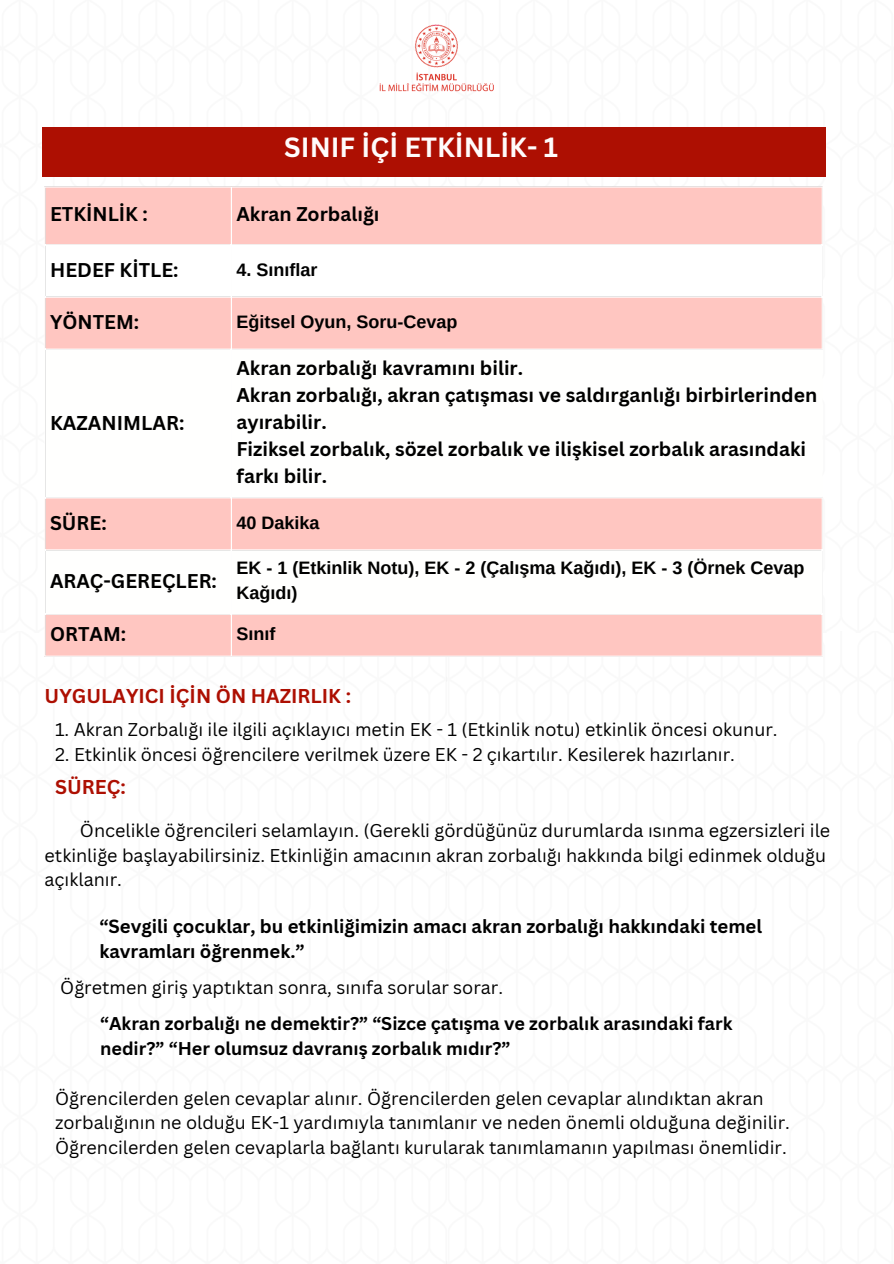
<style>
.page{position:relative;width:894px;height:1264px;background:#fff}
.page>*{position:absolute;margin:0;border:0;box-sizing:border-box;transform-origin:0 0}
.t1{font:700 27px "Canva Sans";color:#fffbfb}
.t2{font:700 19.5px "Canva Sans";color:#ad0f02}
.t3{font:700 19.5px "Canva Sans";color:#000}
.t4{font:700 19.35px/27px "Canva Sans";color:#000}
.t5{font:700 18.45px/25.5px "Canva Sans";color:#000}
.t6{font:18px/24.8px "Canva Sans";color:#000}
.t7{font:700 18px/24.8px "Arimo";color:#000}
.t8{font:700 18px/24.8px "Canva Sans";color:#000}
</style>
<div class="page">
<div style="left:46px;top:187px;width:775px;height:468px;background:#ffc6c1"></div>
<svg style="left:46px;top:245px;width:775px;height:51px"></svg>
<svg style="left:46px;top:350px;width:775px;height:263px"></svg>
<hr style="left:231px;top:187px;width:1px;height:468px;background:#fff">
<hr style="left:44px;top:244px;width:778px;height:1px;background:#fff">
<hr style="left:44px;top:296px;width:778px;height:1px;background:#fff">
<hr style="left:44px;top:348px;width:778px;height:2px;background:#fff">
<hr style="left:44px;top:497px;width:778px;height:1px;background:#fff">
<hr style="left:44px;top:549px;width:778px;height:1px;background:#fff">
<hr style="left:44px;top:613px;width:778px;height:1px;background:#fff">
<div style="left:42px;top:127px;width:783px;height:50px;background:#ad0f02"></div>
<img style="left:379px;top:24px;width:115px;height:68px">
<p class="t1" style="left:284px;top:128px;width:275px">SINIF İÇİ ETKİNLİK- 1</p>
<p class="t4" style="left:50px;top:200px;width:99px">ETKİNLİK :</p>
<p class="t4" style="left:236px;top:200px;width:144px">Akran Zorbalığı</p>
<p class="t4" style="left:50px;top:256px;width:130px">HEDEF KİTLE:</p>
<h1 class="t7" style="left:236px;top:257px;width:82px">4. Sınıflar</h1>
<p class="t4" style="left:50px;top:308px;width:91px">YÖNTEM:</p>
<p class="t7" style="left:236px;top:309px;width:222px">Eğitsel Oyun, Soru-Cevap</p>
<p class="t3" style="left:50px;top:409px;width:136px">KAZANIMLAR:</p>
<p class="t4" style="left:236px;top:353px;width:288px">Akran zorbalığı kavramını bilir.</p>
<p class="t4" style="left:236px;top:380px;width:582px">Akran zorbalığı, akran çatışması ve saldırganlığı birbirlerinden ayırabilir.</p>
<p class="t4" style="left:236px;top:434px;width:568px">Fiziksel zorbalık, sözel zorbalık ve ilişkisel zorbalık arasındaki farkı bilir.</p>
<p class="t4" style="left:50px;top:509px;width:58px">SÜRE:</p>
<p class="t7" style="left:236px;top:510px;width:85px">40 Dakika</p>
<p class="t4" style="left:50px;top:566px;width:168px">ARAÇ-GEREÇLER:</p>
<p class="t7" style="left:236px;top:555px;width:569px">EK - 1 (Etkinlik Notu), EK - 2 (Çalışma Kağıdı), EK - 3 (Örnek Cevap<br>Kağıdı)</p>
<p class="t4" style="left:50px;top:619px;width:77px">ORTAM:</p>
<p class="t7" style="left:236px;top:621px;width:40px">Sınıf</p>
<p class="t2" style="left:45px;top:681px;width:308px">UYGULAYICI İÇİN ÖN HAZIRLIK :</p>
<p class="t6" style="left:55px;top:716px;width:724px">1. Akran Zorbalığı ile ilgili açıklayıcı metin EK - 1 (Etkinlik notu) etkinlik öncesi okunur.</p>
<h2 class="t6" style="left:55px;top:741px;width:681px">2. Etkinlik öncesi öğrencilere verilmek üzere EK - 2 çıkartılır. Kesilerek hazırlanır.</h2>
<p class="t2" style="left:55px;top:773px;width:72px">SÜREÇ:</p>
<p class="t6" style="left:45px;top:817px;width:787px;text-indent:35px">Öncelikle öğrencileri selamlayın. (Gerekli gördüğünüz durumlarda ısınma egzersizleri ile etkinliğe başlayabilirsiniz. Etkinliğin amacının akran zorbalığı hakkında bilgi edinmek olduğu açıklanır.</p>
<p class="t5" style="left:99px;top:912px;width:664px">“Sevgili çocuklar, bu etkinliğimizin amacı akran zorbalığı hakkındaki temel kavramları öğrenmek.”</p>
<p class="t6" style="left:60px;top:974px;width:444px">Öğretmen giriş yaptıktan sonra, sınıfa sorular sorar.</p>
<p class="t8" style="left:100px;top:1010px;width:633px">“Akran zorbalığı ne demektir?” “Sizce çatışma ve zorbalık arasındaki fark nedir?” “Her olumsuz davranış zorbalık mıdır?”</p>
<p class="t6" style="left:55px;top:1085px;width:736px">Öğrencilerden gelen cevaplar alınır. Öğrencilerden gelen cevaplar alındıktan akran zorbalığının ne olduğu EK-1 yardımıyla tanımlanır ve neden önemli olduğuna değinilir.<br>Öğrencilerden gelen cevaplarla bağlantı kurularak tanımlamanın yapılması önemlidir.</p>
</div>
